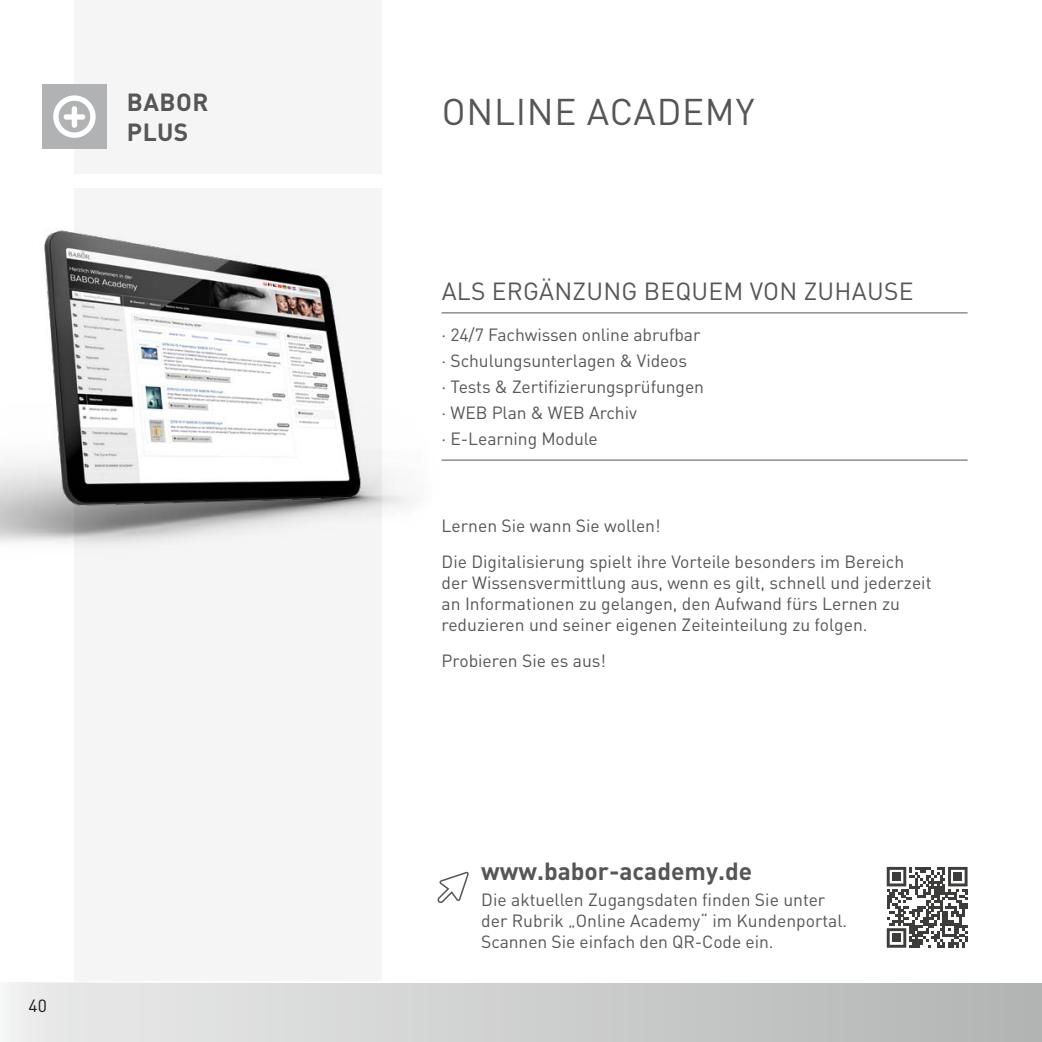
<style>
.page{position:relative;width:1042px;height:1042px;background:#fff}
.page>*{position:absolute;margin:0;border:0;box-sizing:border-box;transform-origin:0 0}
.t1{font:36.75px "DIN Pro";letter-spacing:.02em;color:#565656}
.t2{font:24.5px "DIN Pro";letter-spacing:.01em;color:#565656}
.t3{font:700 24.5px "DIN Pro";color:#565656}
.t4{font:700 24.5px/29.4px "DIN Pro";letter-spacing:.02em;color:#565656}
.t5{font:17.5px/25.9px "DIN Pro";color:#565656}
.t6{font:17.5px "DIN Pro";color:#1a1a18}
</style>
<div class="page">
<div style="left:74px;top:189px;width:308px;height:793px;background:#f5f5f5"></div>
<div style="left:0;top:982px;width:1042px;height:60px;background:linear-gradient(to right,#ececec,#b1b2b2)"></div>
<hr style="left:0;top:980px;width:1042px;height:2px;background:#fff">
<div style="left:74px;top:0;width:308px;height:174px;background:#f5f5f5"></div>
<div style="left:42px;top:84px;width:65px;height:65px;background:#b1b2b3"></div>
<svg style="left:53px;top:95px;width:43px;height:43px"></svg>
<svg style="left:887px;top:867px;width:80px;height:80px"></svg>
<div style="left:892px;top:872px;width:8px;height:9px;background:#3d3d3b"></div>
<div style="left:953px;top:872px;width:9px;height:9px;background:#3d3d3b"></div>
<div style="left:892px;top:934px;width:8px;height:8px;background:#3d3d3b"></div>
<img style="left:0;top:229px;width:446px;height:314px">
<hr style="left:441px;top:313px;width:526px;height:1px;background:#565656">
<hr style="left:441px;top:460px;width:526px;height:1px;background:#565656">
<svg style="left:437px;top:871px;width:32px;height:32px"></svg>
<p class="t6" style="left:29px;top:993px;width:20px">40</p>
<h2 class="t4" style="left:127px;top:87px;width:83px">BABOR<br>PLUS</h2>
<h1 class="t1" style="left:442px;top:87px;width:314px">ONLINE ACADEMY</h1>
<h2 class="t2" style="left:442px;top:275px;width:473px">ALS ERGÄNZUNG BEQUEM VON ZUHAUSE</h2>
<p class="t5" style="left:441px;top:321px;width:264px">∙ 24/7 Fachwissen online abrufbar ∙ Schulungsunterlagen &amp; Videos<br>∙ Tests &amp; Zertifizierungsprüfungen ∙ WEB Plan &amp; WEB Archiv<br>∙ E-Learning Module</p>
<p class="t5" style="left:441px;top:507px;width:464px;line-height:35.9px">Lernen Sie wann Sie wollen!<br>Die Digitalisierung spielt ihre Vorteile besonders im Bereich</p>
<p class="t5" style="left:441px;top:571px;width:491px;line-height:21px">der Wissensvermittlung aus, wenn es gilt, schnell und jederzeit an Informationen zu gelangen, den Aufwand fürs Lernen zu reduzieren und seiner eigenen Zeiteinteilung zu folgen.</p>
<p class="t5" style="left:441px;top:646px;width:166px">Probieren Sie es aus!</p>
<h2 class="t3" style="left:481px;top:854px;width:272px">www.babor-academy.de</h2>
<p class="t5" style="left:481px;top:888px;width:367px;line-height:21px">Die aktuellen Zugangsdaten finden Sie unter der Rubrik „Online Academy“ im Kundenportal.<br>Scannen Sie einfach den QR-Code ein.</p>
</div>
